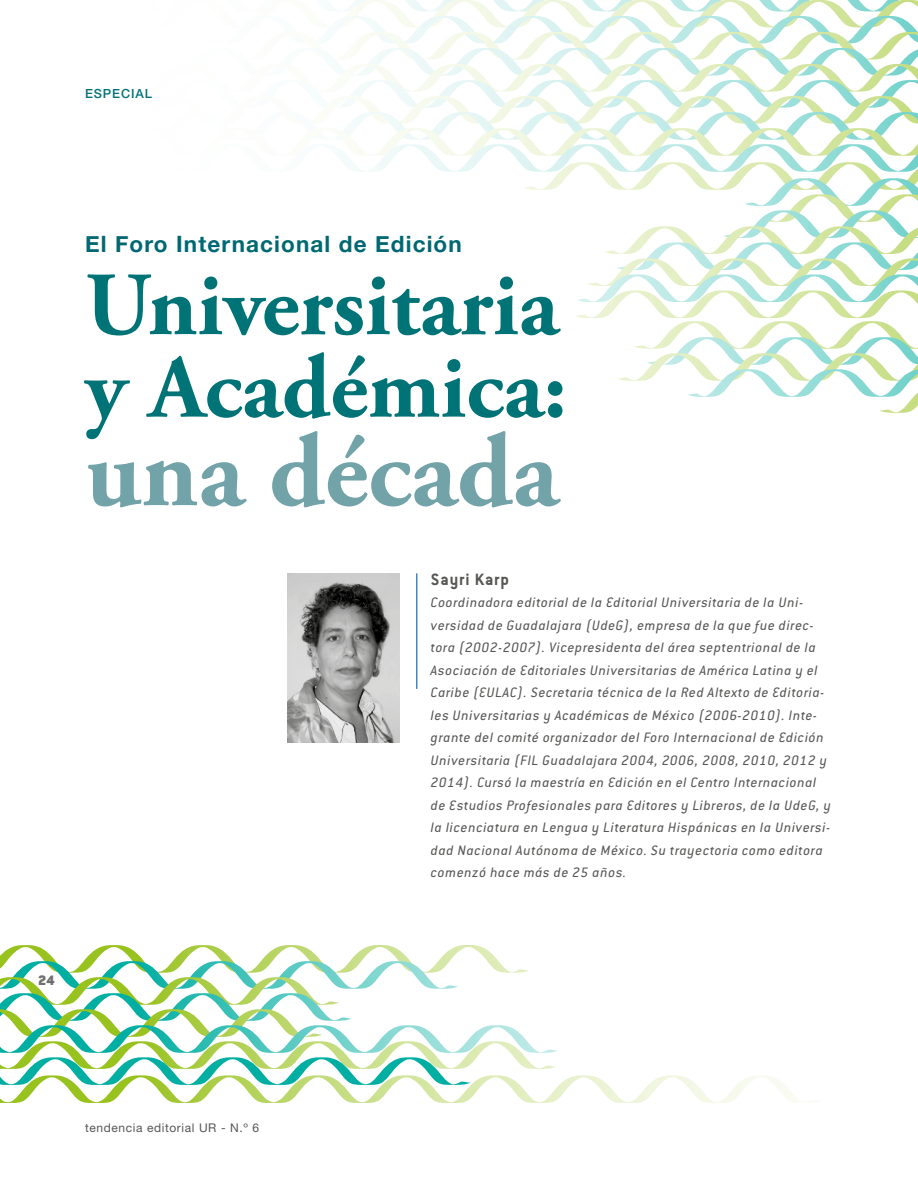
<style>
.page{position:relative;width:918px;height:1188px;background:#fff}
.page>*{position:absolute;margin:0;border:0;box-sizing:border-box;transform-origin:0 0}
.t1{font:700 103.5px "Adobe Garamond Pro";color:#72a3a9}
.t2{font:700 90px/82.5px "Adobe Garamond Pro";color:#007377}
.t3{font:700 22.5px "Helvetica Neue";letter-spacing:.05em;color:#006872}
.t4{font:700 18px "Conduit ITC Std";letter-spacing:.05em;color:#575756}
.t5{font:italic 15px/22.5px "Conduit ITC Std";letter-spacing:.05em;color:#575756}
.t6{font:900 15px "Conduit ITC Std";color:#706f6f}
.t7{font:500 12.6px "Helvetica Neue LT Std";letter-spacing:.07em;color:#007377}
.t8{font:12px "Helvetica Neue LT Std";letter-spacing:.05em;color:#575756}
</style>
<div class="page">
<svg style="left:347px;top:0;width:571px;height:413px"></svg>
<svg style="left:0;top:945px;width:801px;height:158px"></svg>
<img style="left:287px;top:573px;width:113px;height:169px">
<hr style="left:416px;top:573px;width:1px;height:116px;background:#4c81b9">
<p class="t7" style="left:85px;top:86px;width:68px">ESPECIAL</p>
<h3 class="t3" style="left:85px;top:226px;width:378px">El Foro Internacional de Edición</h3>
<h2 class="t2" style="left:85px;top:266px;width:483px">Universitaria y Académica:</h2>
<h1 class="t1" style="left:85px;top:412px;width:475px">una década</h1>
<p class="t4" style="left:431px;top:568px;width:80px">Sayri Karp</p>
<p class="t5" style="left:431px;top:591px;width:402px">Coordinadora editorial de la Editorial Universitaria de la Uni&shy;versidad de Guadalajara (UdeG), empresa de la que fue direc&shy;tora (2002-2007). Vicepresidenta del área septentrional de la Asociación de Editoriales Universitarias de América Latina y el Caribe (EULAC). Secretaria técnica de la Red Altexto de Editoria&shy;les Universitarias y Académicas de México (2006-2010). Inte&shy;grante del comité organizador del Foro Internacional de Edición Universitaria (FIL Guadalajara 2004, 2006, 2008, 2010, 2012 y 2014). Cursó la maestría en Edición en el Centro Internacional de Estudios Profesionales para Editores y Libreros, de la UdeG, y la licenciatura en Lengua y Literatura Hispánicas en la Universi&shy;dad Nacional Autónoma de México. Su trayectoria como editora comenzó hace más de 25 años.</p>
<p class="t6" style="left:38px;top:972px;width:18px">24</p>
<p class="t8" style="left:85px;top:1121px;width:176px">tendencia editorial UR - N.º 6</p>
</div>
